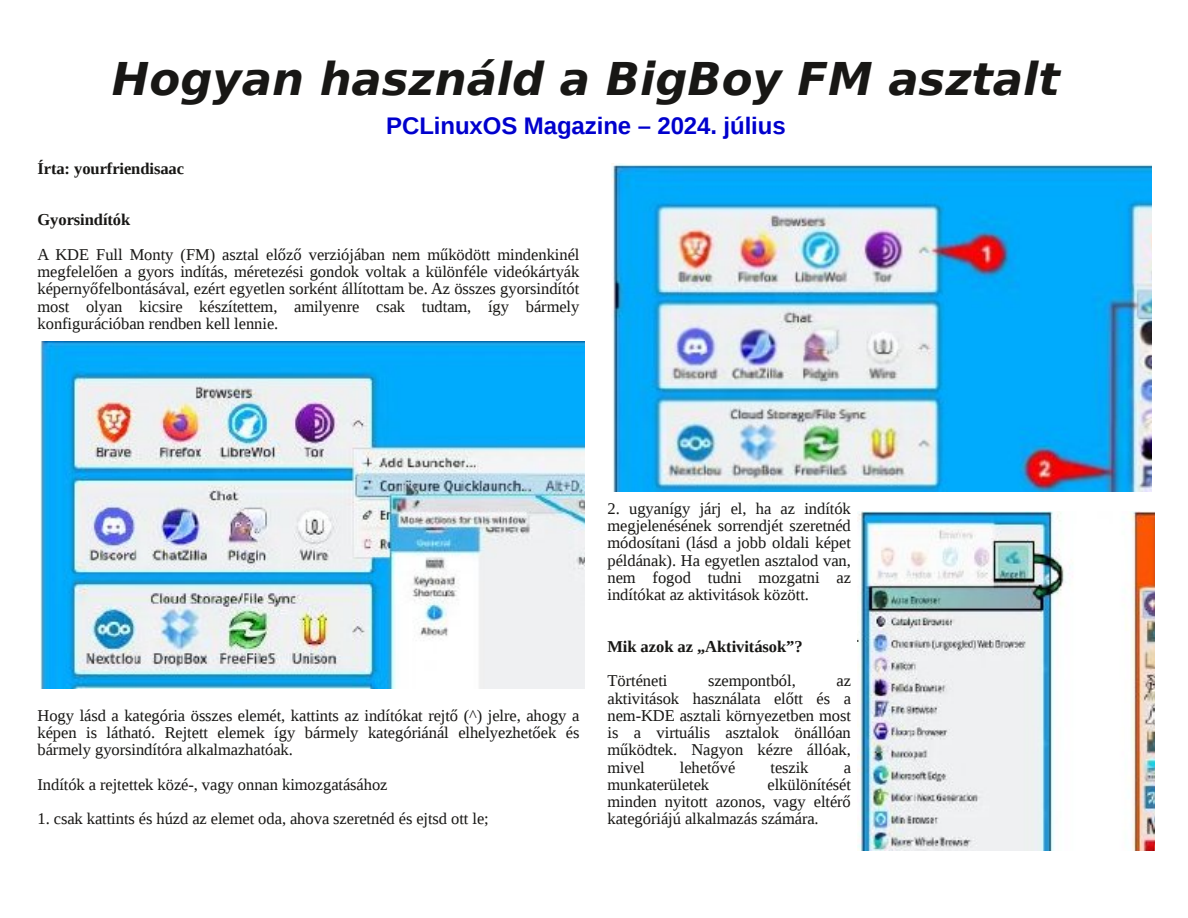
<style>
.page{position:relative;width:1188px;height:918px;background:#fff}
.page>*{position:absolute;margin:0;border:0;box-sizing:border-box;transform-origin:0 0}
.t1{font:italic 700 45px "Bitstream Vera Sans";color:#181715}
.t2{font:700 24px "Liberation Sans";letter-spacing:-.005em;color:#0000cd}
.t3{font:16.5px/17.2px "Liberation Serif";letter-spacing:-.005em;color:#181715;text-align:justify}
.t4{font:700 16.5px "Liberation Serif";letter-spacing:-.005em;color:#181715}
</style>
<div class="page">
<img style="left:40px;top:341px;width:544px;height:347px">
<img style="left:612px;top:163px;width:540px;height:329px">
<img style="left:858px;top:511px;width:297px;height:339px">
<h1 class="t1" style="left:112px;top:54px;width:950px">Hogyan használd a BigBoy FM asztalt</h1>
<h2 class="t2" style="left:386px;top:113px;width:401px">PCLinuxOS Magazine – 2024. július</h2>
<p class="t4" style="left:38px;top:159px;width:148px">Írta: yourfriendisaac</p>
<p class="t4" style="left:38px;top:211px;width:94px">Gyorsindítók</p>
<p class="t3" style="left:38px;top:246px;width:543px">A KDE Full Monty (FM) asztal előző verziójában nem működött mindenkinél megfelelően a gyors indítás, méretezési gondok voltak a különféle videókártyák képernyőfelbontásával, ezért egyetlen sorként állítottam be. Az összes gyorsindítót most olyan kicsire készítettem, amilyenre csak tudtam, így bármely konfigurációban rendben kell lennie.</p>
<p class="t3" style="left:38px;top:707px;width:543px">Hogy lásd a kategória összes elemét, kattints az indítókat rejtő (^) jelre, ahogy a képen is látható. Rejtett elemek így bármely kategóriánál elhelyezhetőek és bármely gyorsindítóra alkalmazhatóak.</p>
<p class="t3" style="left:38px;top:776px;width:352px">Indítók a rejtettek közé-, vagy onnan kimozgatásához</p>
<p class="t3" style="left:38px;top:810px;width:453px">1. csak kattints és húzd az elemet oda, ahova szeretnéd és ejtsd ott le;</p>
<p class="t3" style="left:608px;top:500px;width:245px">2. ugyanígy járj el, ha az indítók megjelenésének sorrendjét szeretnéd módosítani (lásd a jobb oldali képet példának). Ha egyetlen asztalod van, nem fogod tudni mozgatni az indítókat az aktivitások között.</p>
<p class="t4" style="left:608px;top:637px;width:197px">Mik azok az „Aktivitások”?</p>
<p class="t3" style="left:608px;top:672px;width:61px">Történeti</p>
<p class="t3" style="left:708px;top:672px;width:89px">szempontból,</p>
<p class="t3" style="left:608px;top:672px;width:245px;text-indent:229px">az aktivitások használata előtt és a nem-KDE asztali környezetben most is a virtuális asztalok önállóan működtek. Nagyon kézre állóak, mivel</p>
<p class="t3" style="left:680px;top:759px;width:57px">lehetővé</p>
<p class="t3" style="left:771px;top:759px;width:39px">teszik</p>
<p class="t3" style="left:844px;top:759px;width:9px">a</p>
<p class="t3" style="left:608px;top:776px;width:103px">munkaterületek</p>
<p class="t3" style="left:608px;top:776px;width:245px;text-indent:160px">elkülönítését minden nyitott azonos, vagy eltérő kategóriájú alkalmazás számára.</p>
</div>
